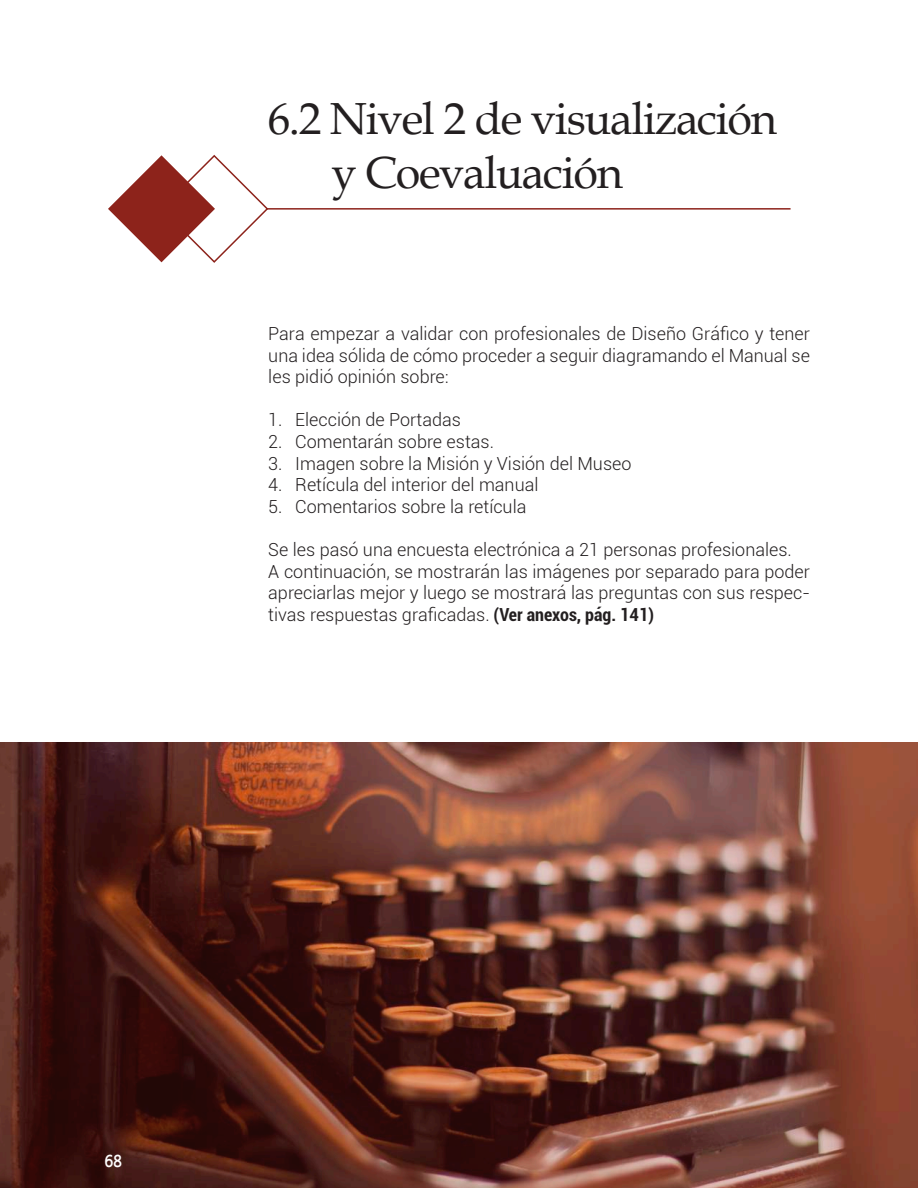
<style>
.page{position:relative;width:918px;height:1188px;background:#fff}
.page>*{position:absolute;margin:0;border:0;box-sizing:border-box;transform-origin:0 0}
.t1{font:45px/54px "Book Antiqua";letter-spacing:-.03em;color:#231f20}
.t2{font:300 18px/21.6px "Roboto";color:#231f20;text-align:justify}
.t3{font:900 18px "Homizio";color:#fff}
.s1{font-weight:700;font-stretch:condensed}
</style>
<div class="page">
<svg style="left:108px;top:154px;width:160px;height:109px"></svg>
<hr style="left:267px;top:208px;width:524px;height:2px;background:#8d231b">
<svg style="left:0;top:742px;width:918px;height:446px;background:#673429"></svg>
<h1 class="t1" style="left:332px;top:91px;width:447px;text-indent:-64px">6.2 Nivel 2 de visualización y Coevaluación</h1>
<p class="t2" style="left:268px;top:322px;width:543px">Para empezar a validar con profesionales de Diseño Gráfico y tener una idea sólida de cómo proceder a seguir diagramando el Manual se les pidió opinión sobre:</p>
<p class="t2" style="left:268px;top:409px;width:194px">1. Elección de Portadas</p>
<p class="t2" style="left:268px;top:430px;width:227px">2. Comentarán sobre estas.</p>
<p class="t2" style="left:268px;top:452px;width:365px">3. Imagen sobre la Misión y Visión del Museo</p>
<p class="t2" style="left:268px;top:473px;width:272px">4. Retícula del interior del manual</p>
<p class="t2" style="left:268px;top:495px;width:260px">5. Comentarios sobre la retícula</p>
<p class="t2" style="left:268px;top:538px;width:543px;text-align:left">Se les pasó una encuesta electrónica a 21 personas profesionales.<br>A continuación, se mostrarán las imágenes por separado para poder apreciarlas mejor y luego se mostrará las preguntas con sus respec&shy;tivas respuestas graficadas. <span class="s1">(Ver anexos, pág. 141)</span></p>
<p class="t3" style="left:105px;top:1151px;width:18px">68</p>
</div>
